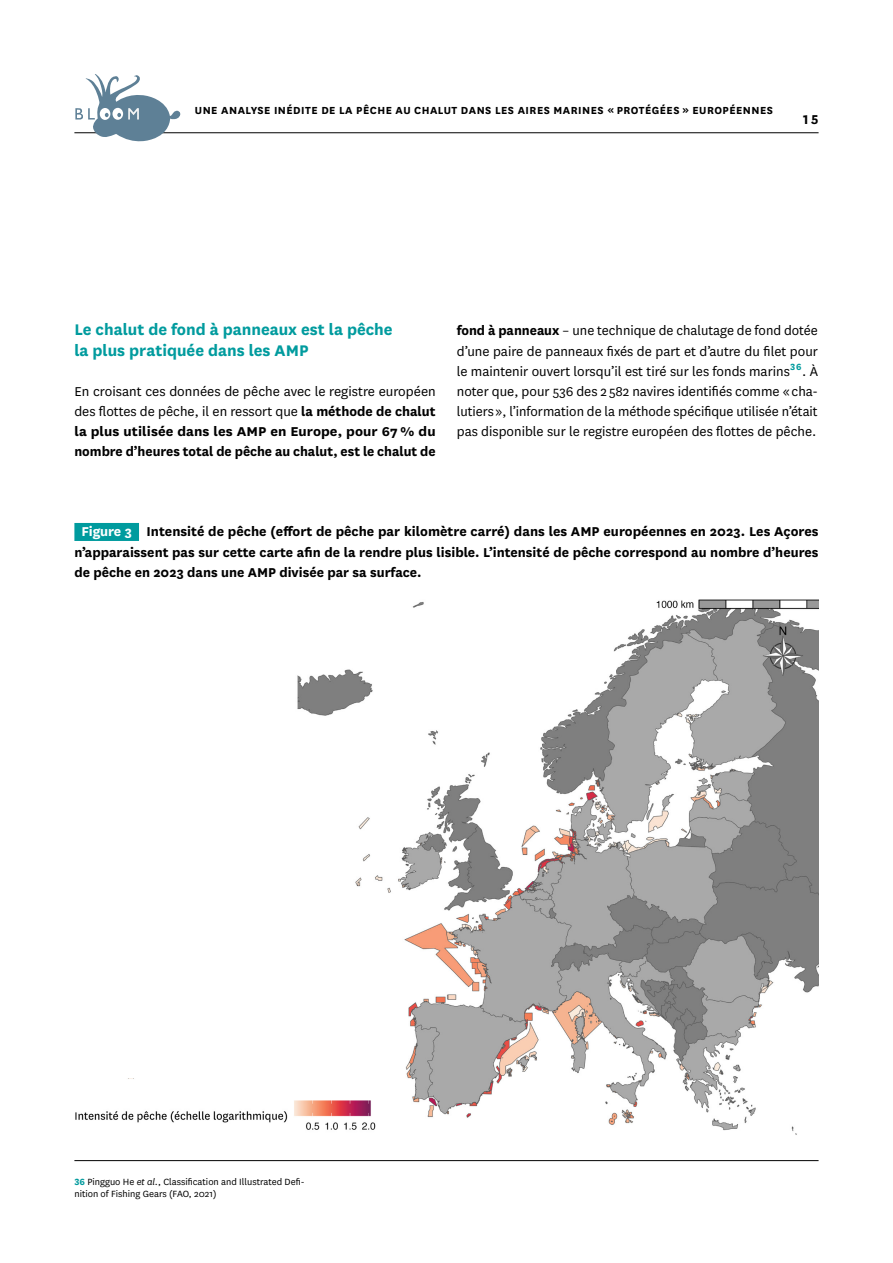
<style>
.page{position:relative;width:893px;height:1263px;background:#fff}
.page>*{position:absolute;margin:0;border:0;box-sizing:border-box;transform-origin:0 0}
.t1{font:700 18px/20.1px "National";color:#009b9e}
.t2{font:700 15px/20.1px "National";color:#000;text-align:justify}
.t3{font:15px/20.1px "National";color:#000;text-align:justify}
.t4{font:700 12px "National";letter-spacing:.04em;color:#000}
.t5{font:10.5px/12px "National";color:#000}
.s1{font-weight:400}
.s2{font-weight:700}
.s3{color:#fff}
.s4{font-weight:700;color:#019a9d}
.s5{font-style:italic}
</style>
<div class="page">
<hr style="left:74px;top:132px;width:745px;height:1px;background:#000">
<svg style="left:75px;top:74px;width:106px;height:68px"></svg>
<hr style="left:74px;top:1160px;width:745px;height:1px;background:#000">
<div style="left:74px;top:523px;width:65px;height:18px;background:#009b9e"></div>
<img style="left:297px;top:599px;width:522px;height:536px">
<img style="left:75px;top:1079px;width:302px;height:56px">
<p class="t4" style="left:195px;top:102px;width:580px">UNE ANALYSE INÉDITE DE LA PÊCHE AU CHALUT DANS LES AIRES MARINES « PROTÉGÉES » EUROPÉENNES</p>
<p class="t2" style="left:803px;top:109px;width:17px">15</p>
<p class="t1" style="left:74px;top:319px;width:320px">Le chalut de fond à panneaux est la pêche la plus pratiquée dans les AMP</p>
<p class="t2" style="left:74px;top:380px;width:363px"><span class="s1">En croisant ces données de pêche avec le registre européen des flottes de pêche, il en ressort que</span> la méthode de chalut la plus utilisée dans les AMP en Europe, pour 67 % du nombre d’heures total de pêche au chalut, est le chalut de</p>
<p class="t3" style="left:457px;top:320px;width:363px"><span class="s2">fond à panneaux</span> – une technique de chalutage de fond dotée d’une paire de panneaux fixés de part et d’autre du filet pour le maintenir ouvert lorsqu’il est tiré sur les fonds marins<sup>36</sup>. À noter que, pour 536 des 2 582 navires identifiés comme « cha&shy;lutiers », l’information de la méthode spécifique utilisée n’était pas disponible sur le registre européen des flottes de pêche.</p>
<p class="t2" style="left:74px;top:521px;width:746px;text-indent:7px"><span class="s3">Figure 3</span> Intensité de pêche (effort de pêche par kilomètre carré) dans les AMP européennes en 2023. Les Açores n’apparaissent pas sur cette carte afin de la rendre plus lisible. L’intensité de pêche correspond au nombre d’heures de pêche en 2023 dans une AMP divisée par sa surface.</p>
<p class="t5" style="left:74px;top:1176px;width:232px"><span class="s4">36</span> Pingguo He <span class="s5">et al.</span>, Classification and Illustrated Defi&shy;nition of Fishing Gears (FAO, 2021)</p>
</div>
